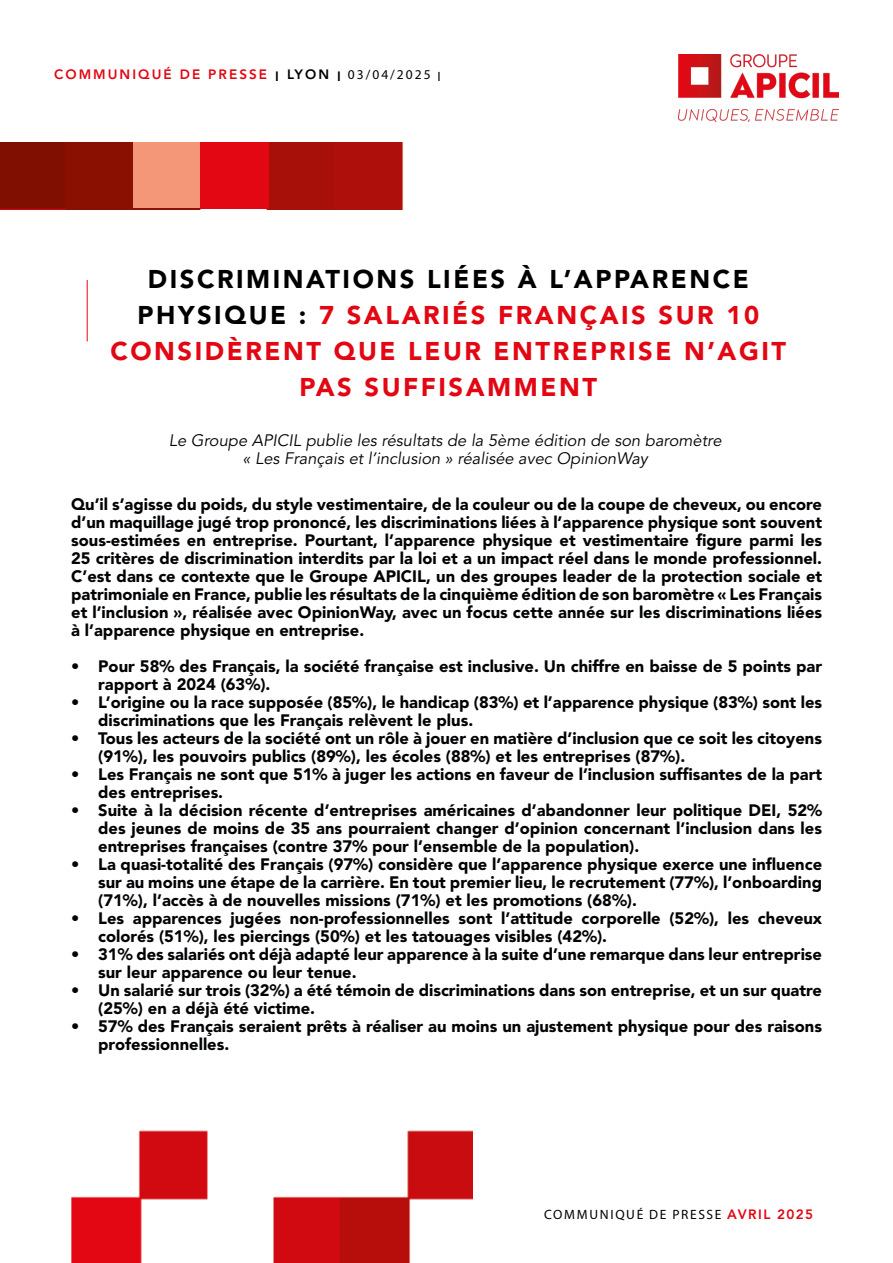
<style>
.page{position:relative;width:893px;height:1263px;background:#fff}
.page>*{position:absolute;margin:0;border:0;box-sizing:border-box;transform-origin:0 0}
.t1{font:900 25.5px/36px "Avenir LT Std";letter-spacing:.1em;color:#e30613;text-align:center}
.t2{font:900 16.5px/18px "Avenir LT Std";color:#020304}
.t3{font:italic 16.5px/18px "Avenir LT Std";color:#020304;text-align:center}
.t4{font:800 13.5px "Avenir LT Std";letter-spacing:.15em;color:#e30613}
.t5{font:13.5px "Myriad Pro";letter-spacing:.125em;color:#000}
.s1{color:#000}
.s2{font-family:"Myriad Pro";font-weight:400;color:#000}
.s3{font-family:"Avenir LT Std";font-weight:800;color:#e30613}
</style>
<div class="page">
<img style="left:678px;top:54px;width:161px;height:68px">
<img style="left:0;top:142px;width:404px;height:67px">
<hr style="left:87px;top:280px;width:1px;height:61px;background:#e30613">
<img style="left:71px;top:1130px;width:402px;height:133px">
<div style="left:200px;top:142px;width:69px;height:67px;background:#e30613"></div>
<div style="left:134px;top:142px;width:66px;height:66px;background:#f39778"></div>
<p class="t4" style="left:54px;top:66px;width:388px">COMMUNIQUÉ DE PRESSE <span class="s1">I LYON I</span> <span class="s2">03/04/2025 I</span></p>
<h1 class="t1" style="left:110px;top:261px;width:677px"><span class="s1">DISCRIMINATIONS LIÉES À L’APPARENCE PHYSIQUE :</span> 7 SALARIÉS FRANÇAIS SUR 10<br>CONSIDÈRENT QUE LEUR ENTREPRISE N’AGIT PAS SUFFISAMMENT</h1>
<p class="t3" style="left:169px;top:432px;width:554px">Le Groupe APICIL publie les résultats de la 5ème édition de son baromètre « Les Français et l’inclusion » réalisée avec OpinionWay</p>
<p class="t2" style="left:71px;top:495px;width:752px;text-align:justify">Qu’il s’agisse du poids, du style vestimentaire, de la couleur ou de la coupe de cheveux, ou encore d’un maquillage jugé trop prononcé, les discriminations liées à l’apparence physique sont souvent sous-estimées en entreprise. Pourtant, l’apparence physique et vestimentaire figure parmi les 25 critères de discrimination interdits par la loi et a un impact réel dans le monde professionnel.<br>C’est dans ce contexte que le Groupe APICIL, un des groupes leader de la protection sociale et patrimoniale en France, publie les résultats de la cinquième édition de son baromètre « Les Français et l’inclusion », réalisée avec OpinionWay, avec un focus cette année sur les discriminations liées à l’apparence physique en entreprise.</p>
<p class="t2" style="left:98px;top:657px;width:725px;text-indent:-27px">• Pour 58% des Français, la société française est inclusive. Un chiffre en baisse de 5 points par rapport à 2024 (63%).</p>
<p class="t2" style="left:98px;top:693px;width:725px;text-indent:-27px">• L’origine ou la race supposée (85%), le handicap (83%) et l’apparence physique (83%) sont les discriminations que les Français relèvent le plus.</p>
<p class="t2" style="left:98px;top:729px;width:725px;text-indent:-27px">• Tous les acteurs de la société ont un rôle à jouer en matière d’inclusion que ce soit les citoyens (91%), les pouvoirs publics (89%), les écoles (88%) et les entreprises (87%).</p>
<p class="t2" style="left:98px;top:765px;width:725px;text-indent:-27px">• Les Français ne sont que 51% à juger les actions en faveur de l’inclusion suffisantes de la part des entreprises.</p>
<p class="t2" style="left:98px;top:801px;width:725px;text-align:justify;text-indent:-27px">• Suite à la décision récente d’entreprises américaines d’abandonner leur politique DEI, 52% des jeunes de moins de 35 ans pourraient changer d’opinion concernant l’inclusion dans les entreprises françaises (contre 37% pour l’ensemble de la population).</p>
<p class="t2" style="left:98px;top:855px;width:725px;text-align:justify;text-indent:-27px">• La quasi-totalité des Français (97%) considère que l’apparence physique exerce une influence sur au moins une étape de la carrière. En tout premier lieu, le recrutement (77%), l’onboarding (71%), l’accès à de nouvelles missions (71%) et les promotions (68%).</p>
<p class="t2" style="left:98px;top:909px;width:725px;text-indent:-27px">• Les apparences jugées non-professionnelles sont l’attitude corporelle (52%), les cheveux colorés (51%), les piercings (50%) et les tatouages visibles (42%).</p>
<p class="t2" style="left:98px;top:945px;width:725px;text-indent:-27px">• 31% des salariés ont déjà adapté leur apparence à la suite d’une remarque dans leur entreprise sur leur apparence ou leur tenue.</p>
<p class="t2" style="left:98px;top:981px;width:725px;text-indent:-27px">• Un salarié sur trois (32%) a été témoin de discriminations dans son entreprise, et un sur quatre (25%) en a déjà été victime.</p>
<p class="t2" style="left:98px;top:1017px;width:725px;text-indent:-27px">• 57% des Français seraient prêts à réaliser au moins un ajustement physique pour des raisons professionnelles.</p>
<p class="t5" style="left:544px;top:1206px;width:270px">COMMUNIQUÉ DE PRESSE <span class="s3">AVRIL 2025</span></p>
</div>
